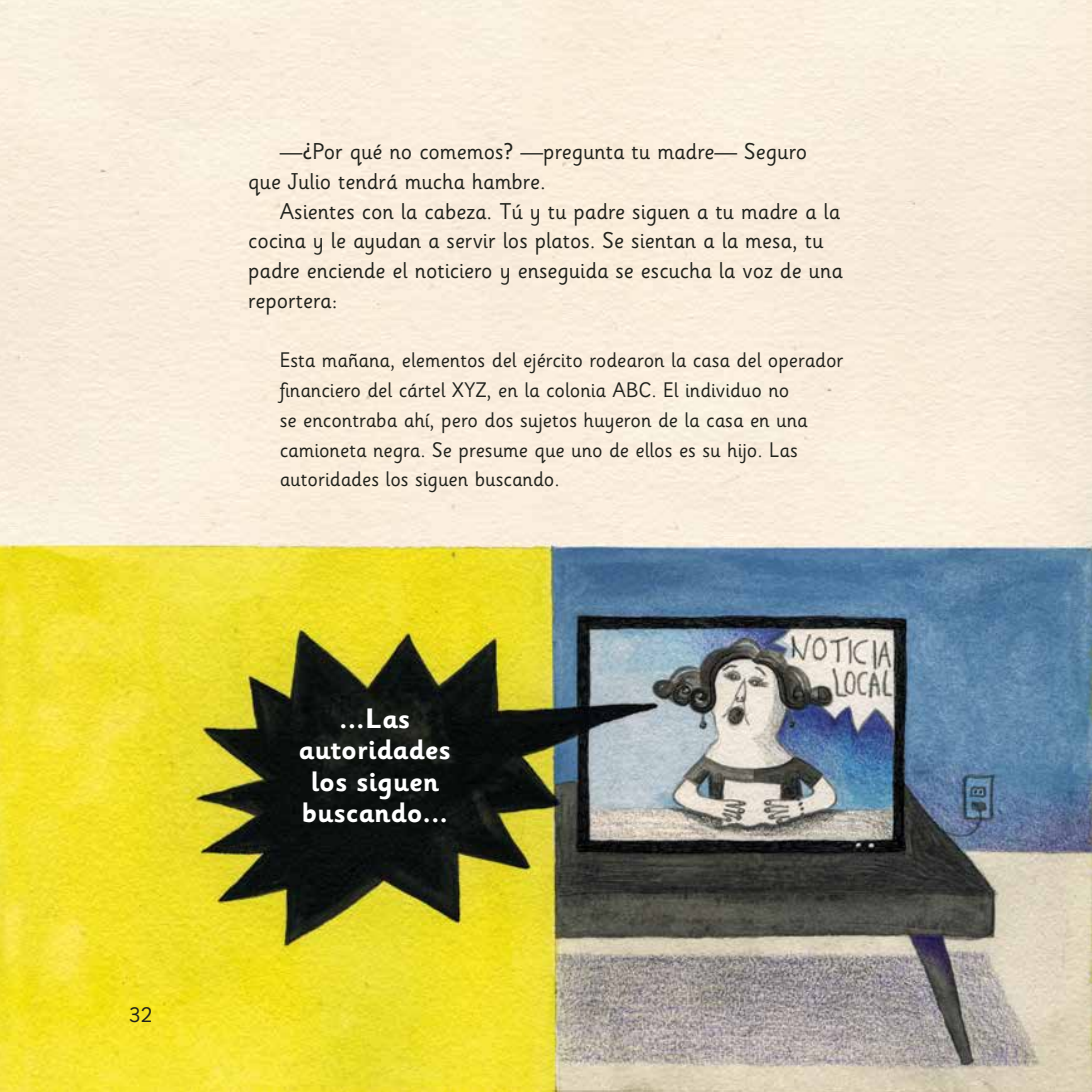
<style>
.page{position:relative;width:1092px;height:1092px;background:#fff}
.page>*{position:absolute;margin:0;border:0;box-sizing:border-box;transform-origin:0 0}
.t1{font:700 28px/31.5px "Sassoon Infant Std";color:#fff;text-align:center}
.t2{font:22.75px/29.8px "Sassoon Infant Std";color:#20221d}
.t3{font:21px/29.8px "Sassoon Infant Std";color:#20221d}
</style>
<div class="page">
<img style="left:0;top:0;width:1091px;height:1091px">
<p class="t3" style="left:129px;top:1000px;width:25px">32</p>
<p class="t2" style="left:248px;top:137px;width:560px;text-indent:32px">—¿Por qué no comemos? —pregunta tu madre— Seguro que Julio tendrá mucha hambre.</p>
<p class="t2" style="left:248px;top:196px;width:596px;text-indent:32px">Asientes con la cabeza. Tú y tu padre siguen a tu madre a la cocina y le ayudan a servir los platos. Se sientan a la mesa, tu padre enciende el noticiero y enseguida se escucha la voz de una reportera:</p>
<p class="t3" style="left:280px;top:345px;width:565px">Esta mañana, elementos del ejército rodearon la casa del operador financiero del cártel XYZ, en la colonia ABC. El individuo no<br>se encontraba ahí, pero dos sujetos huyeron de la casa en una camioneta negra. Se presume que uno de ellos es su hijo. Las autoridades los siguen buscando.</p>
<h1 class="t1" style="left:298px;top:703px;width:154px">...Las autoridades los siguen buscando...</h1>
</div>
